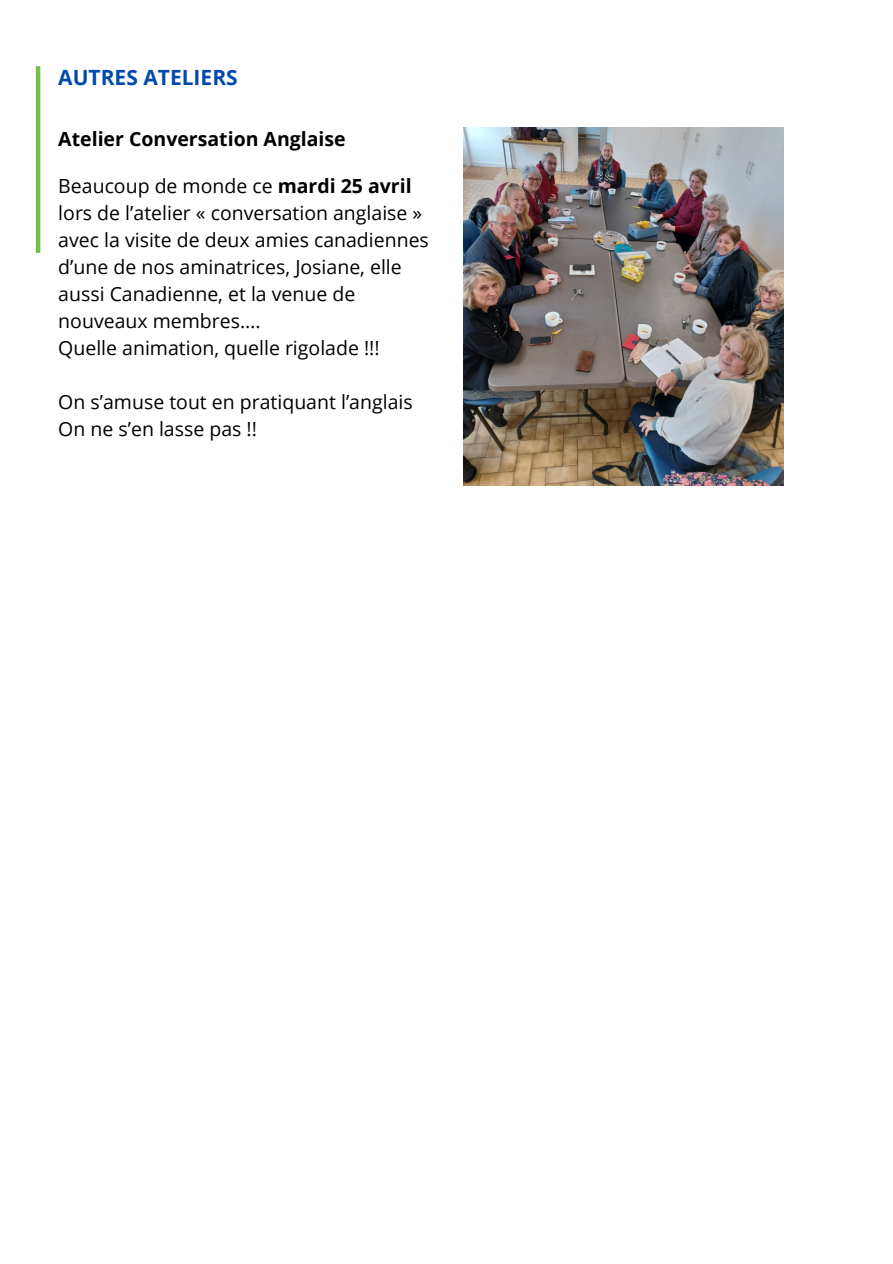
<style>
.page{position:relative;width:893px;height:1264px;background:#fff}
.page>*{position:absolute;margin:0;border:0;box-sizing:border-box;transform-origin:0 0}
.t1{font:700 21px "Open Sans";color:#004aad}
.t2{font:19.5px/27px "Open Sans";color:#000}
.t3{font:700 19.5px "Open Sans";color:#000}
.s1{font-weight:700}
</style>
<div class="page">
<img style="left:463px;top:128px;width:320px;height:357px">
<hr style="left:36px;top:66px;width:4px;height:187px;background:#73c047">
<p class="t1" style="left:58px;top:63px;width:181px">AUTRES ATELIERS</p>
<p class="t3" style="left:58px;top:125px;width:289px">Atelier Conversation Anglaise</p>
<p class="t2" style="left:58px;top:172px;width:372px">Beaucoup de monde ce <span class="s1">mardi 25 avril </span>lors de l’atelier « conversation anglaise » avec la visite de deux amies canadiennes d’une de nos aminatrices, Josiane, elle aussi Canadienne, et la venue de nouveaux membres….</p>
<p class="t2" style="left:58px;top:334px;width:323px">Quelle animation, quelle rigolade !!!</p>
<p class="t2" style="left:58px;top:388px;width:356px">On s’amuse tout en pratiquant l’anglais</p>
<p class="t2" style="left:58px;top:415px;width:200px">On ne s’en lasse pas !!</p>
</div>
